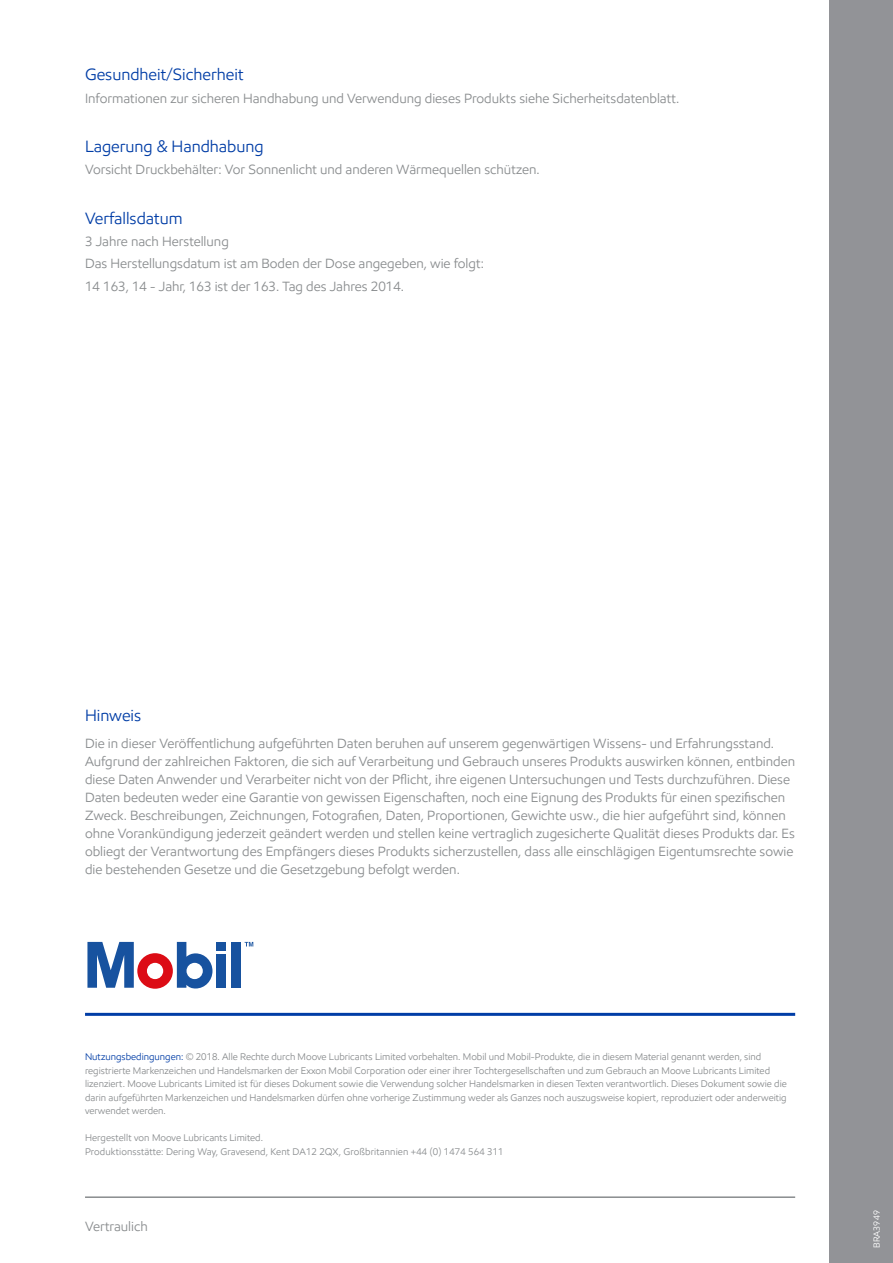
<style>
.page{position:relative;width:893px;height:1263px;background:#fff}
.page>*{position:absolute;margin:0;border:0;box-sizing:border-box;transform-origin:0 0}
.t1{font:16.5px "E Mprint";color:#003da6}
.t2{font:13.5px/18px "E Mprint";color:#898c8e}
.t3{font:9.75px/13.5px "E Mprint";color:#898c8e}
.t4{font:9px "E Mprint";letter-spacing:.01em;color:#fff}
.s1{color:#003da6}
</style>
<div class="page">
<div style="left:829px;top:0;width:64px;height:1263px;background:#929397"></div>
<hr style="left:85px;top:1196px;width:710px;height:2px;background:#898c8e">
<hr style="left:85px;top:1013px;width:710px;height:3px;background:#003da6">
<div style="left:216px;top:954px;width:10px;height:34px;background:#17529f"></div>
<div style="left:216px;top:942px;width:10px;height:8px;background:#17529f"></div>
<div style="left:231px;top:942px;width:10px;height:46px;background:#17529f"></div>
<svg style="left:87px;top:942px;width:125px;height:47px"></svg>
<svg style="left:245px;top:942px;width:8px;height:4px"></svg>
<p class="t1" style="left:85px;top:65px;width:160px">Gesundheit/Sicherheit</p>
<p class="t2" style="left:85px;top:89px;width:596px">Informationen zur sicheren Handhabung und Verwendung dieses Produkts siehe Sicherheitsdatenblatt.</p>
<p class="t1" style="left:85px;top:136px;width:180px">Lagerung &amp; Handhabung</p>
<p class="t2" style="left:85px;top:160px;width:456px">Vorsicht Druckbehälter: Vor Sonnenlicht und anderen Wärmequellen schützen.</p>
<p class="t1" style="left:85px;top:208px;width:99px">Verfallsdatum</p>
<p class="t2" style="left:85px;top:230px;width:401px;line-height:22.2px">3 Jahre nach Herstellung<br>Das Herstellungsdatum ist am Boden der Dose angegeben, wie folgt:<br>14 163, 14 - Jahr, 163 ist der 163. Tag des Jahres 2014.</p>
<p class="t1" style="left:85px;top:706px;width:58px">Hinweis</p>
<p class="t2" style="left:85px;top:734px;width:712px">Die in dieser Veröffentlichung aufgeführten Daten beruhen auf unserem gegenwärtigen Wissens- und Erfahrungsstand.<br>Aufgrund der zahlreichen Faktoren, die sich auf Verarbeitung und Gebrauch unseres Produkts auswirken können, entbinden diese Daten Anwender und Verarbeiter nicht von der Pflicht, ihre eigenen Untersuchungen und Tests durchzuführen. Diese Daten bedeuten weder eine Garantie von gewissen Eigenschaften, noch eine Eignung des Produkts für einen spezifischen Zweck. Beschreibungen, Zeichnungen, Fotografien, Daten, Proportionen, Gewichte usw., die hier aufgeführt sind, können ohne Vorankündigung jederzeit geändert werden und stellen keine vertraglich zugesicherte Qualität dieses Produkts dar. Es obliegt der Verantwortung des Empfängers dieses Produkts sicherzustellen, dass alle einschlägigen Eigentumsrechte sowie die bestehenden Gesetze und die Gesetzgebung befolgt werden.</p>
<p class="t3" style="left:85px;top:1050px;width:703px"><span class="s1">Nutzungsbedingungen:</span> © 2018. Alle Rechte durch Moove Lubricants Limited vorbehalten. Mobil und Mobil-Produkte, die in diesem Material genannt werden, sind registrierte Markenzeichen und Handelsmarken der Exxon Mobil Corporation oder einer ihrer Tochtergesellschaften und zum Gebrauch an Moove Lubricants Limited lizenziert. Moove Lubricants Limited ist für dieses Dokument sowie die Verwendung solcher Handelsmarken in diesen Texten verantwortlich. Dieses Dokument sowie die darin aufgeführten Markenzeichen und Handelsmarken dürfen ohne vorherige Zustimmung weder als Ganzes noch auszugsweise kopiert, reproduziert oder anderweitig verwendet werden.</p>
<p class="t3" style="left:85px;top:1131px;width:420px">Hergestellt von Moove Lubricants Limited.<br>Produktionsstätte: Dering Way, Gravesend, Kent DA12 2QX, Großbritannien +44 (0) 1474 564 311</p>
<p class="t2" style="left:85px;top:1217px;width:64px">Vertraulich</p>
<p class="t4" style="left:871px;top:1248px;width:39px;rotate:-90deg">BRA3949</p>
</div>
